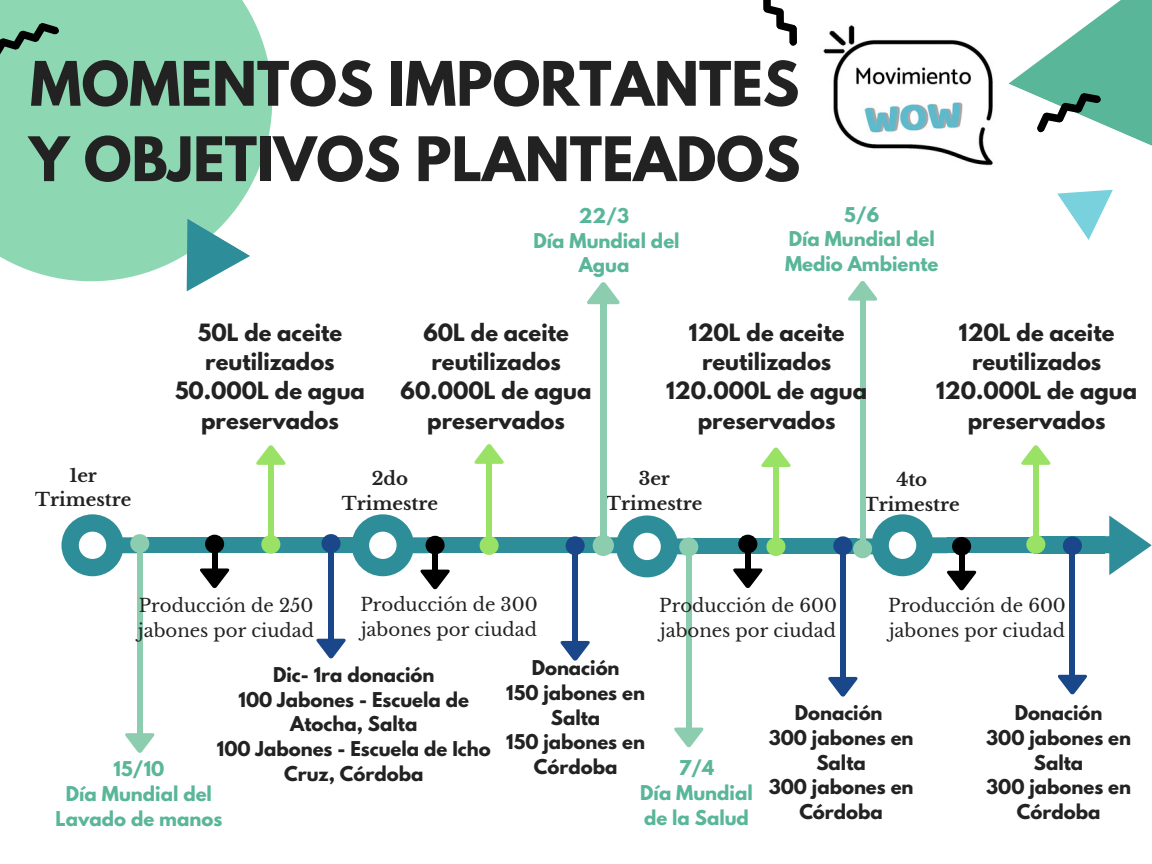
<style>
.page{position:relative;width:1152px;height:864px;background:#fff}
.page>*{position:absolute;margin:0;border:0;box-sizing:border-box;transform-origin:0 0}
.t1{font:700 54.3px/75.3px "League Spartan";color:#222}
.t2{font:700 21.15px/29.2px "League Spartan";color:#222;text-align:center}
.t3{font:700 18.15px/24.8px "League Spartan";color:#222;text-align:center}
.t4{font:18.15px/24.8px "Libre Baskerville";color:#222}
.t5{font:700 18.15px/24.8px "League Spartan";color:#59b699;text-align:center}
.t6{font:700 18.15px/24.8px "Libre Baskerville";color:#222;text-align:center}
</style>
<div class="page">
<svg style="left:1057px;top:189px;width:56px;height:51px"></svg>
<svg style="left:1008px;top:0;width:144px;height:146px"></svg>
<svg style="left:763px;top:0;width:34px;height:46px"></svg>
<div style="left:0;top:0;width:272px;height:281px;background:#8ed7b3"></div>
<svg style="left:155px;top:219px;width:95px;height:72px"></svg>
<svg style="left:0;top:18px;width:60px;height:38px"></svg>
<div style="left:137px;top:537px;width:232px;height:16px;background:#2d8d98"></div>
<div style="left:692px;top:538px;width:165px;height:16px;background:#2d8d98"></div>
<div style="left:428px;top:537px;width:176px;height:16px;background:#2d8d98"></div>
<div style="left:947px;top:537px;width:83px;height:16px;background:#2d8d98"></div>
<svg style="left:1105px;top:515px;width:47px;height:60px"></svg>
<div style="left:1039px;top:536px;width:66px;height:17px;background:#2d8d98"></div>
<svg style="left:125px;top:733px;width:30px;height:20px"></svg>
<div style="left:137px;top:555px;width:6px;height:178px;background:#8ccdb0"></div>
<div style="left:130px;top:534px;width:19px;height:19px;background:#8ccdb0;border-radius:50%"></div>
<svg style="left:61px;top:514px;width:82px;height:62px"></svg>
<svg style="left:256px;top:445px;width:29px;height:20px"></svg>
<div style="left:268px;top:465px;width:6px;height:68px;background:#99e265"></div>
<div style="left:261px;top:535px;width:19px;height:19px;background:#99e265;border-radius:50%"></div>
<svg style="left:268px;top:533px;width:6px;height:2px"></svg>
<svg style="left:474px;top:444px;width:29px;height:20px"></svg>
<div style="left:486px;top:464px;width:6px;height:70px;background:#99e265"></div>
<div style="left:480px;top:536px;width:19px;height:19px;background:#99e265;border-radius:50%"></div>
<svg style="left:486px;top:534px;width:6px;height:2px"></svg>
<svg style="left:761px;top:447px;width:29px;height:20px"></svg>
<div style="left:773px;top:467px;width:6px;height:69px;background:#99e265"></div>
<div style="left:766px;top:537px;width:20px;height:19px;background:#99e265;border-radius:50%"></div>
<svg style="left:1021px;top:445px;width:29px;height:20px"></svg>
<div style="left:1033px;top:465px;width:6px;height:68px;background:#99e265"></div>
<svg style="left:1026px;top:535px;width:19px;height:19px"></svg>
<svg style="left:1029px;top:533px;width:17px;height:20px"></svg>
<svg style="left:200px;top:568px;width:30px;height:20px"></svg>
<div style="left:212px;top:555px;width:5px;height:14px;background:#000"></div>
<div style="left:205px;top:535px;width:19px;height:18px;background:#000;border-radius:50%"></div>
<svg style="left:352px;top:514px;width:98px;height:76px"></svg>
<svg style="left:734px;top:568px;width:29px;height:20px"></svg>
<div style="left:745px;top:555px;width:6px;height:14px;background:#000"></div>
<div style="left:738px;top:535px;width:19px;height:18px;background:#000;border-radius:50%"></div>
<svg style="left:745px;top:553px;width:6px;height:2px"></svg>
<svg style="left:317px;top:639px;width:29px;height:20px"></svg>
<div style="left:328px;top:555px;width:6px;height:84px;background:#1a4789"></div>
<div style="left:321px;top:534px;width:20px;height:19px;background:#1a4789;border-radius:50%"></div>
<svg style="left:328px;top:553px;width:6px;height:2px"></svg>
<svg style="left:561px;top:641px;width:29px;height:20px"></svg>
<div style="left:572px;top:557px;width:6px;height:84px;background:#1a4789"></div>
<div style="left:566px;top:536px;width:19px;height:19px;background:#1a4789;border-radius:50%"></div>
<svg style="left:572px;top:555px;width:6px;height:2px"></svg>
<svg style="left:829px;top:677px;width:29px;height:20px"></svg>
<div style="left:840px;top:557px;width:6px;height:120px;background:#1a4789"></div>
<div style="left:833px;top:536px;width:19px;height:19px;background:#1a4789;border-radius:50%"></div>
<svg style="left:840px;top:555px;width:6px;height:2px"></svg>
<svg style="left:1058px;top:675px;width:29px;height:20px"></svg>
<div style="left:1070px;top:557px;width:5px;height:118px;background:#1a4789"></div>
<div style="left:1063px;top:536px;width:19px;height:19px;background:#1a4789;border-radius:50%"></div>
<svg style="left:587px;top:282px;width:32px;height:22px"></svg>
<div style="left:600px;top:304px;width:6px;height:229px;background:#8ccdb0"></div>
<div style="left:593px;top:535px;width:21px;height:21px;background:#8ccdb0;border-radius:50%"></div>
<svg style="left:848px;top:281px;width:29px;height:20px"></svg>
<div style="left:860px;top:300px;width:5px;height:238px;background:#8ccdb0"></div>
<svg style="left:853px;top:539px;width:19px;height:19px"></svg>
<svg style="left:856px;top:514px;width:120px;height:77px"></svg>
<svg style="left:674px;top:728px;width:30px;height:20px"></svg>
<div style="left:686px;top:558px;width:6px;height:170px;background:#8ccdb0"></div>
<div style="left:679px;top:538px;width:19px;height:18px;background:#8ccdb0;border-radius:50%"></div>
<svg style="left:600px;top:515px;width:93px;height:62px"></svg>
<img style="left:823px;top:25px;width:170px;height:141px">
<h1 class="t1" style="left:29px;top:53px;width:773px">MOMENTOS IMPORTANTES<br>Y OBJETIVOS PLANTEADOS</h1>
<p class="t5" style="left:534px;top:205px;width:148px">22/3<br>Día Mundial del<br>Agua</p>
<p class="t5" style="left:785px;top:204px;width:155px">5/6<br>Día Mundial del<br>Medio Ambiente</p>
<p class="t6" style="left:35px;top:463px;width:98px">1er<br>Trimestre</p>
<p class="t2" style="left:175px;top:320px;width:191px">50L de aceite reutilizados<br>50.000L de agua preservados</p>
<p class="t2" style="left:401px;top:320px;width:192px">60L de aceite reutilizados<br>60.000L de agua preservados</p>
<p class="t2" style="left:666px;top:320px;width:203px">120L de aceite reutilizados<br>120.000L de agua preservados</p>
<p class="t2" style="left:936px;top:320px;width:203px">120L de aceite reutilizados<br>120.000L de agua preservados</p>
<p class="t6" style="left:342px;top:466px;width:98px">2do<br>Trimestre</p>
<p class="t6" style="left:864px;top:467px;width:98px">4to<br>Trimestre</p>
<p class="t6" style="left:606px;top:466px;width:98px">3er<br>Trimestre</p>
<p class="t4" style="left:138px;top:593px;width:177px">Producción de 250 jabones por ciudad</p>
<p class="t4" style="left:361px;top:592px;width:179px">Producción de 300 jabones por ciudad</p>
<p class="t4" style="left:659px;top:593px;width:179px">Producción de 600 jabones por ciudad</p>
<p class="t4" style="left:888px;top:593px;width:179px">Producción de 600 jabones por ciudad</p>
<p class="t3" style="left:506px;top:658px;width:140px">Donación<br>150 jabones en<br>Salta<br>150 jabones en<br>Córdoba</p>
<p class="t3" style="left:217px;top:664px;width:275px">Dic- 1ra donación<br>100 Jabones - Escuela de<br>Atocha, Salta<br>100 Jabones - Escuela de Icho<br>Cruz, Córdoba</p>
<p class="t3" style="left:769px;top:703px;width:146px">Donación<br>300 jabones en<br>Salta<br>300 jabones en<br>Córdoba</p>
<p class="t3" style="left:986px;top:703px;width:146px">Donación<br>300 jabones en<br>Salta<br>300 jabones en<br>Córdoba</p>
<p class="t5" style="left:56px;top:759px;width:168px">15/10<br>Día Mundial del<br>Lavado de manos</p>
<p class="t5" style="left:640px;top:758px;width:114px">7/4<br>Día Mundial de la Salud</p>
</div>
